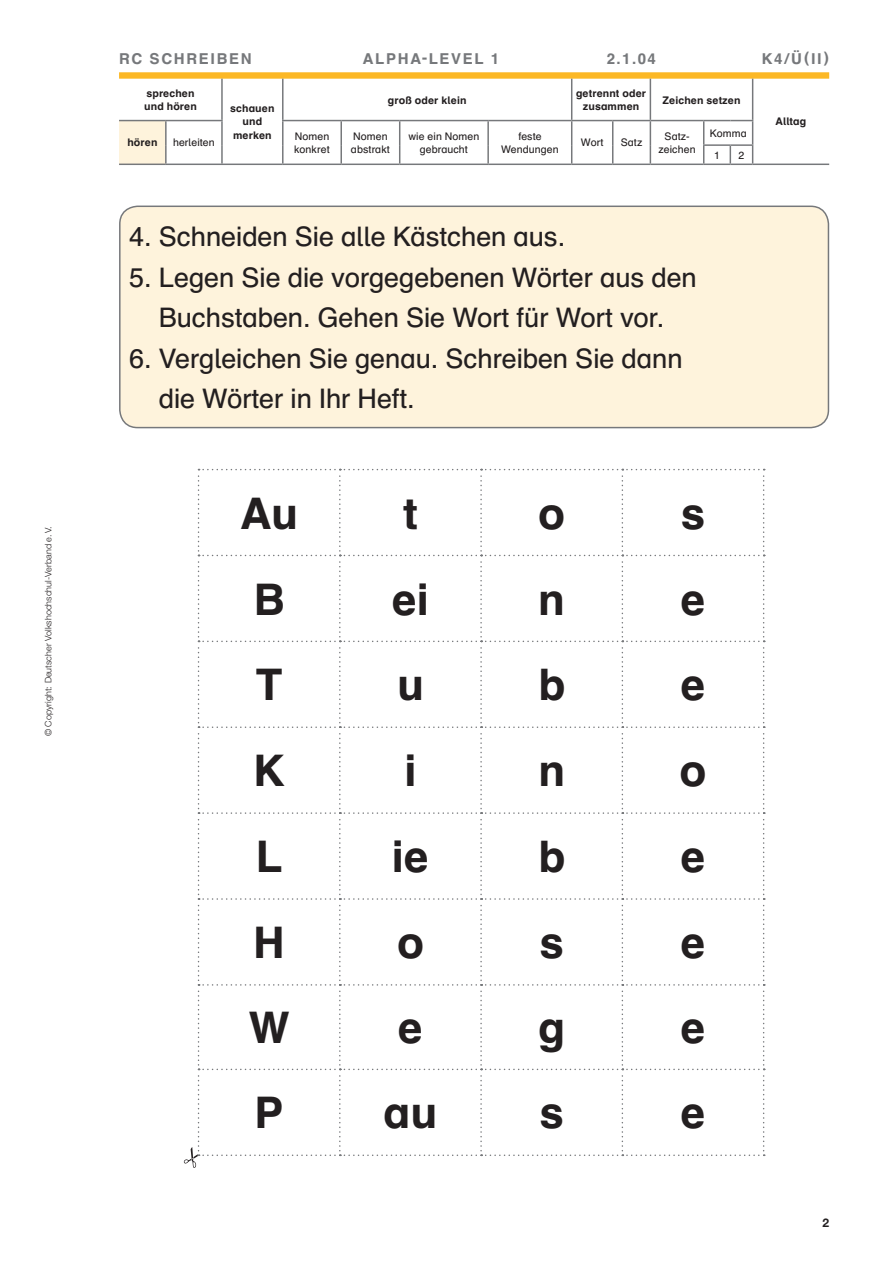
<style>
.page{position:relative;width:893px;height:1263px;background:#fff}
.page>*{position:absolute;margin:0;border:0;box-sizing:border-box;transform-origin:0 0}
.t1{font:700 43.5px "Schulbuch Nord Pro";color:#231f20}
.t2{font:27px/40.5px "Schulbuch Nord Pro";color:#231f20;text-align:center}
.t3{font:700 15px "Schulbuch Nord Pro";letter-spacing:.11em;color:#76787b}
.t4{font:700 12px "Helvetica Neue LT Pro";color:#231f20}
.t5{font:10.5px/13.5px "Schulbuch Nord Pro";letter-spacing:.01em;color:#231f20}
.t6{font:700 10.5px/13.5px "Schulbuch Nord Pro";letter-spacing:.01em;color:#231f20;text-align:center}
.t7{font:300 9px "Helvetica Neue LT Pro";letter-spacing:.005em;color:#231f20}
</style>
<div class="page">
<div style="left:119px;top:72px;width:710px;height:7px;background:#fcb825"></div>
<div style="left:119px;top:121px;width:47px;height:43px;background:#fef3dc"></div>
<hr style="left:572px;top:120px;width:41px;height:1px;background:#76787b">
<hr style="left:572px;top:164px;width:41px;height:1px;background:#76787b">
<hr style="left:119px;top:120px;width:47px;height:1px;background:#76787b">
<hr style="left:119px;top:164px;width:47px;height:1px;background:#76787b">
<svg style="left:571px;top:121px;width:1px;height:43px"></svg>
<hr style="left:488px;top:164px;width:84px;height:1px;background:#76787b">
<hr style="left:650px;top:79px;width:1px;height:41px;background:#76787b">
<hr style="left:650px;top:120px;width:54px;height:1px;background:#76787b">
<hr style="left:650px;top:164px;width:54px;height:1px;background:#76787b">
<hr style="left:752px;top:79px;width:1px;height:41px;background:#76787b">
<svg style="left:703px;top:120px;width:50px;height:45px"></svg>
<hr style="left:753px;top:164px;width:76px;height:1px;background:#76787b">
<hr style="left:571px;top:79px;width:1px;height:41px;background:#76787b">
<hr style="left:488px;top:120px;width:84px;height:1px;background:#76787b">
<hr style="left:166px;top:120px;width:57px;height:1px;background:#76787b">
<hr style="left:165px;top:121px;width:2px;height:24px;background:#76787b">
<svg style="left:165px;top:145px;width:2px;height:19px"></svg>
<hr style="left:166px;top:164px;width:56px;height:1px;background:#76787b">
<hr style="left:221px;top:79px;width:2px;height:41px;background:#76787b">
<hr style="left:282px;top:79px;width:2px;height:41px;background:#76787b">
<hr style="left:221px;top:121px;width:2px;height:24px;background:#76787b">
<svg style="left:221px;top:145px;width:2px;height:19px"></svg>
<hr style="left:222px;top:164px;width:61px;height:1px;background:#76787b">
<hr style="left:282px;top:120px;width:59px;height:1px;background:#76787b">
<hr style="left:282px;top:121px;width:2px;height:24px;background:#76787b">
<svg style="left:282px;top:145px;width:2px;height:19px"></svg>
<hr style="left:283px;top:164px;width:58px;height:1px;background:#76787b">
<hr style="left:400px;top:120px;width:88px;height:1px;background:#76787b">
<hr style="left:487px;top:121px;width:2px;height:24px;background:#76787b">
<svg style="left:487px;top:145px;width:2px;height:19px"></svg>
<hr style="left:400px;top:164px;width:88px;height:1px;background:#76787b">
<hr style="left:613px;top:120px;width:37px;height:1px;background:#76787b">
<svg style="left:612px;top:121px;width:1px;height:43px"></svg>
<svg style="left:650px;top:121px;width:1px;height:43px"></svg>
<hr style="left:613px;top:164px;width:37px;height:1px;background:#76787b">
<hr style="left:341px;top:120px;width:59px;height:1px;background:#76787b">
<hr style="left:340px;top:121px;width:2px;height:24px;background:#76787b">
<svg style="left:340px;top:145px;width:2px;height:19px"></svg>
<svg style="left:399px;top:121px;width:1px;height:43px"></svg>
<hr style="left:341px;top:164px;width:59px;height:1px;background:#76787b">
<div style="left:120px;top:206px;width:708px;height:222px;background:#fef3dc;border-radius:18px"></div>
<div style="left:119px;top:206px;width:710px;height:222px;border:1px solid #76787b;border-radius:18px"></div>
<svg style="left:184px;top:469px;width:581px;height:699px"></svg>
<p class="t7" style="left:43px;top:736px;width:211px;rotate:-90deg">© Copyright: Deutscher Volkshochschul-Verband e.V.</p>
<p class="t3" style="left:119px;top:48px;width:134px">RC SCHREIBEN</p>
<p class="t3" style="left:363px;top:48px;width:138px">ALPHA-LEVEL 1</p>
<p class="t3" style="left:607px;top:48px;width:51px">2.1.04</p>
<p class="t3" style="left:762px;top:48px;width:69px">K4/Ü(II)</p>
<p class="t6" style="left:388px;top:93px;width:80px">groß oder klein</p>
<p class="t6" style="left:576px;top:86px;width:72px">getrennt oder zusammen</p>
<p class="t6" style="left:662px;top:93px;width:80px">Zeichen setzen</p>
<p class="t6" style="left:144px;top:86px;width:54px;text-align:left">sprechen und hören</p>
<p class="t6" style="left:230px;top:101px;width:46px">schauen und merken</p>
<p class="t6" style="left:127px;top:136px;width:32px">hören</p>
<p class="t5" style="left:173px;top:136px;width:43px">herleiten</p>
<p class="t5" style="left:294px;top:129px;width:37px">Nomen konkret</p>
<p class="t5" style="left:351px;top:129px;width:40px">Nomen abstrakt</p>
<p class="t5" style="left:408px;top:129px;width:72px;text-align:center">wie ein Nomen gebraucht</p>
<p class="t5" style="left:501px;top:129px;width:59px;text-align:center">feste<br>Wendungen</p>
<p class="t5" style="left:581px;top:136px;width:24px">Wort</p>
<p class="t5" style="left:621px;top:136px;width:23px">Satz</p>
<p class="t5" style="left:658px;top:129px;width:39px;text-align:center">Satz&shy;zeichen</p>
<p class="t5" style="left:714px;top:122px;width:34px;line-height:21.9px;text-indent:-4px">Komma<br>1</p>
<p class="t5" style="left:739px;top:148px;width:7px">2</p>
<p class="t2" style="left:129px;top:216px;width:438px">4. Schneiden Sie alle Kästchen aus.</p>
<p class="t2" style="left:129px;top:257px;width:569px">5. Legen Sie die vorgegebenen Wörter aus den<br>Buchstaben. Gehen Sie Wort für Wort vor.</p>
<p class="t2" style="left:159px;top:338px;width:525px;text-align:left;text-indent:-30px">6. Vergleichen Sie genau. Schreiben Sie dann die Wörter in Ihr Heft.</p>
<p class="t6" style="left:775px;top:115px;width:32px">Alltag</p>
<h1 class="t1" style="left:240px;top:483px;width:59px">Au</h1>
<h1 class="t1" style="left:403px;top:483px;width:16px">t</h1>
<h1 class="t1" style="left:538px;top:483px;width:28px">o</h1>
<h1 class="t1" style="left:681px;top:483px;width:26px">s</h1>
<h1 class="t1" style="left:254px;top:568px;width:32px">B</h1>
<h1 class="t1" style="left:392px;top:568px;width:39px">ei</h1>
<h1 class="t1" style="left:538px;top:568px;width:28px">n</h1>
<h1 class="t1" style="left:680px;top:568px;width:27px">e</h1>
<h1 class="t1" style="left:256px;top:654px;width:28px">T</h1>
<h1 class="t1" style="left:397px;top:654px;width:28px">u</h1>
<h1 class="t1" style="left:538px;top:654px;width:28px">b</h1>
<h1 class="t1" style="left:680px;top:654px;width:27px">e</h1>
<h1 class="t1" style="left:253px;top:740px;width:33px">K</h1>
<h1 class="t1" style="left:404px;top:740px;width:14px">i</h1>
<h1 class="t1" style="left:538px;top:740px;width:28px">n</h1>
<h1 class="t1" style="left:680px;top:740px;width:28px">o</h1>
<h1 class="t1" style="left:256px;top:826px;width:28px">L</h1>
<h1 class="t1" style="left:392px;top:826px;width:39px">ie</h1>
<h1 class="t1" style="left:538px;top:826px;width:28px">b</h1>
<h1 class="t1" style="left:680px;top:826px;width:27px">e</h1>
<h1 class="t1" style="left:253px;top:912px;width:33px">H</h1>
<h1 class="t1" style="left:397px;top:912px;width:28px">o</h1>
<h1 class="t1" style="left:540px;top:912px;width:26px">s</h1>
<h1 class="t1" style="left:680px;top:912px;width:27px">e</h1>
<h1 class="t1" style="left:248px;top:997px;width:43px">W</h1>
<h1 class="t1" style="left:398px;top:997px;width:27px">e</h1>
<h1 class="t1" style="left:538px;top:997px;width:28px">g</h1>
<h1 class="t1" style="left:680px;top:997px;width:27px">e</h1>
<h1 class="t1" style="left:255px;top:1082px;width:31px">P</h1>
<h1 class="t1" style="left:384px;top:1082px;width:55px">au</h1>
<h1 class="t1" style="left:540px;top:1082px;width:26px">s</h1>
<h1 class="t1" style="left:680px;top:1082px;width:27px">e</h1>
<p class="t4" style="left:822px;top:1215px;width:8px">2</p>
</div>
